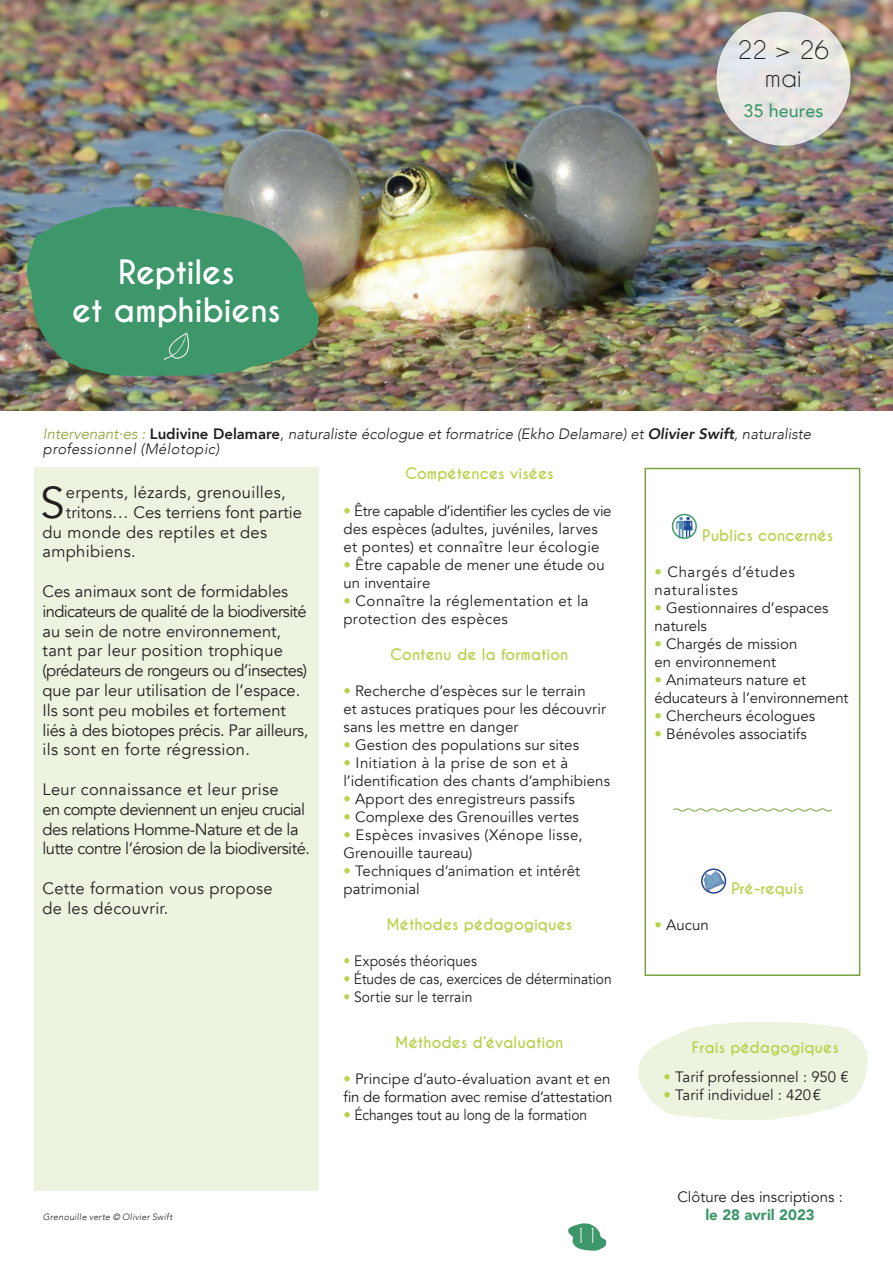
<style>
.page{position:relative;width:893px;height:1263px;background:#fff}
.page>*{position:absolute;margin:0;border:0;box-sizing:border-box;transform-origin:0 0}
.t1{font:44.4px "Avenir";color:#231f20}
.t2{font:700 31.5px/37.8px "Caviar Dreams";letter-spacing:-.01em;color:#fff;text-align:center}
.t3{font:24px/28.5px "Caviar Dreams";color:#231f20;text-align:center}
.t4{font:19.5px "Caviar Dreams";color:#fff}
.t5{font:500 18px "Avenir";letter-spacing:.005em;color:#3e976a}
.t6{font:16.5px/19.8px "Avenir";color:#231f20}
.t7{font:16.5px/19.8px "Avenir";letter-spacing:-.03em;color:#231f20}
.t8{font:16.5px/19.8px "Avenir";letter-spacing:.02em;color:#231f20}
.t9{font:15px/18px "Avenir";letter-spacing:.005em;color:#231f20}
.t10{font:italic 300 15px/15px "Avenir";color:#231f20}
.t11{font:700 15px "Caviar Dreams";color:#b7d34d}
.t12{font:15px "Avenir";letter-spacing:.005em;color:#231f20;scale:.92 1}
.t13{font:15px/18px "Avenir";letter-spacing:.025em;color:#231f20}
.t14{font:15px/18px "Avenir";letter-spacing:.045em;color:#231f20}
.t15{font:900 15px "Avenir";color:#3e976a}
.t16{font:italic 300 9px "Avenir";letter-spacing:.025em;color:#231f20}
.s1{font-weight:400;color:#90a83d}
.s2{font-weight:800;font-style:normal}
.s3{font-weight:800}
.s4{font-weight:900;color:#b7d34d}
.s5{color:#b7d34d}
</style>
<div class="page">
<svg style="left:568px;top:1223px;width:38px;height:28px"></svg>
<svg style="left:638px;top:1022px;width:230px;height:98px"></svg>
<svg style="left:673px;top:515px;width:23px;height:23px"></svg>
<div style="left:672px;top:514px;width:24px;height:24px;border:1px solid #fff;border-radius:50%"></div>
<img style="left:675px;top:517px;width:8px;height:21px">
<img style="left:683px;top:517px;width:10px;height:21px">
<div style="left:672px;top:514px;width:25px;height:25px;border:1px solid #3e976a;border-radius:50%"></div>
<svg style="left:673px;top:808px;width:159px;height:4px"></svg>
<div style="left:701px;top:868px;width:25px;height:26px;border:1px solid #253f8e;border-radius:50%"></div>
<img style="left:703px;top:869px;width:22px;height:22px">
<div style="left:644px;top:468px;width:216px;height:508px;border:2px solid #78a341"></div>
<div style="left:34px;top:468px;width:285px;height:723px;background:#ecf4e0"></div>
<img style="left:0;top:0;width:893px;height:410px">
<div style="left:716px;top:12px;width:134px;height:134px;background:#e6e6e3;border-radius:50%"></div>
<svg style="left:27px;top:206px;width:292px;height:172px;background:#4c946e"></svg>
<svg style="left:163px;top:332px;width:31px;height:30px"></svg>
<h2 class="t2" style="left:72px;top:254px;width:210px">Reptiles<br>et amphibiens</h2>
<h3 class="t3" style="left:738px;top:35px;width:92px">22 &gt; 26 mai</h3>
<p class="t5" style="left:743px;top:95px;width:81px">35 heures</p>
<p class="t10" style="left:43px;top:426px;width:770px"><span class="s1">Intervenant·es :</span> <span class="s2">Ludivine Delamare</span>, naturaliste écologue et formatrice (Ekho Delamare) et <span class="s3">Olivier Swift</span>, naturaliste professionnel (Mélotopic)</p>
<h1 class="t1" style="left:40px;top:476px;width:26px">S</h1>
<p class="t8" style="left:66px;top:483px;width:221px">erpents, lézards, grenouilles,</p>
<p class="t6" style="left:66px;top:502px;width:238px">tritons… Ces terriens font partie</p>
<p class="t8" style="left:43px;top:522px;width:226px">du monde des reptiles et des</p>
<p class="t8" style="left:43px;top:542px;width:95px">amphibiens.</p>
<p class="t6" style="left:43px;top:582px;width:268px">Ces animaux sont de formidables indicateurs de qualité de la biodiversité au sein de notre environnement, tant par leur position trophique (prédateurs de rongeurs ou d’insectes) que par leur utilisation de l’espace.<br>Ils sont peu mobiles et fortement liés à des biotopes précis. Par ailleurs, ils sont en forte régression.</p>
<p class="t7" style="left:43px;top:780px;width:269px">Leur connaissance et leur prise<br>en compte deviennent un enjeu crucial des relations Homme-Nature et de la lutte contre l’érosion de la biodiversité.</p>
<p class="t8" style="left:43px;top:879px;width:232px">Cette formation vous propose de les découvrir.</p>
<p class="t11" style="left:405px;top:465px;width:150px">Compétences visées</p>
<p class="t9" style="left:343px;top:502px;width:270px"><span class="s4">•</span> Être capable d’identifier les cycles de vie des espèces (adultes, juvéniles, larves et pontes) et connaître leur écologie</p>
<p class="t9" style="left:343px;top:556px;width:263px"><span class="s4">•</span> Être capable de mener une étude ou un inventaire</p>
<p class="t13" style="left:343px;top:592px;width:247px"><span class="s4">•</span> Connaître la réglementation et la protection des espèces</p>
<p class="t11" style="left:390px;top:645px;width:180px">Contenu de la formation</p>
<p class="t9" style="left:343px;top:682px;width:264px"><span class="s4">•</span> Recherche d’espèces sur le terrain<br>et astuces pratiques pour les découvrir sans les mettre en danger</p>
<p class="t9" style="left:343px;top:736px;width:237px"><span class="s4">•</span> Gestion des populations sur sites</p>
<p class="t9" style="left:343px;top:754px;width:268px"><span class="s4">•</span> Initiation à la prise de son et à l’identification des chants d’amphibiens</p>
<p class="t9" style="left:343px;top:790px;width:233px"><span class="s4">•</span> Apport des enregistreurs passifs</p>
<p class="t9" style="left:343px;top:808px;width:237px"><span class="s4">•</span> Complexe des Grenouilles vertes</p>
<p class="t13" style="left:343px;top:826px;width:241px"><span class="s4">•</span> Espèces invasives (Xénope lisse,<br>Grenouille taureau)</p>
<p class="t9" style="left:343px;top:862px;width:238px"><span class="s4">•</span> Techniques d’animation et intérêt patrimonial</p>
<p class="t11" style="left:386px;top:915px;width:187px">Méthodes pédagogiques</p>
<p class="t12" style="left:343px;top:951px;width:147px"><span class="s4">•</span> Exposés théoriques</p>
<p class="t12" style="left:343px;top:969px;width:293px"><span class="s4">•</span> Études de cas, exercices de détermination</p>
<p class="t12" style="left:343px;top:987px;width:142px"><span class="s4">•</span> Sortie sur le terrain</p>
<p class="t11" style="left:395px;top:1033px;width:170px">Méthodes d’évaluation</p>
<p class="t9" style="left:343px;top:1070px;width:271px"><span class="s4">•</span> Principe d’auto-évaluation avant et en fin de formation avec remise d’attestation</p>
<p class="t12" style="left:343px;top:1106px;width:267px"><span class="s4">•</span> Échanges tout au long de la formation</p>
<p class="t11" style="left:702px;top:527px;width:133px">Publics concernés</p>
<p class="t14" style="left:654px;top:563px;width:142px"><span class="s4">•</span> Chargés d’études naturalistes</p>
<p class="t9" style="left:654px;top:599px;width:175px"><span class="s4">•</span> Gestionnaires d’espaces naturels</p>
<p class="t9" style="left:654px;top:635px;width:144px"><span class="s5">•</span> Chargés de mission en environnement</p>
<p class="t9" style="left:654px;top:671px;width:196px"><span class="s5">•</span> Animateurs nature et éducateurs à l’environnement</p>
<p class="t9" style="left:654px;top:707px;width:162px"><span class="s5">•</span> Chercheurs écologues</p>
<p class="t9" style="left:654px;top:725px;width:154px"><span class="s5">•</span> Bénévoles associatifs</p>
<p class="t9" style="left:654px;top:916px;width:56px"><span class="s5">•</span> Aucun</p>
<p class="t11" style="left:731px;top:879px;width:74px">Pré-requis</p>
<p class="t11" style="left:692px;top:1038px;width:148px">Frais pédagogiques</p>
<p class="t9" style="left:663px;top:1068px;width:187px"><span class="s4">•</span> Tarif professionnel : 950 €</p>
<p class="t9" style="left:663px;top:1086px;width:159px"><span class="s4">•</span> Tarif individuel : 420€</p>
<p class="t9" style="left:677px;top:1188px;width:167px">Clôture des inscriptions :</p>
<p class="t16" style="left:43px;top:1211px;width:131px">Grenouille verte © Olivier Swift</p>
<p class="t15" style="left:705px;top:1202px;width:111px">le 28 avril 2023</p>
<h3 class="t4" style="left:575px;top:1224px;width:25px">11</h3>
</div>
